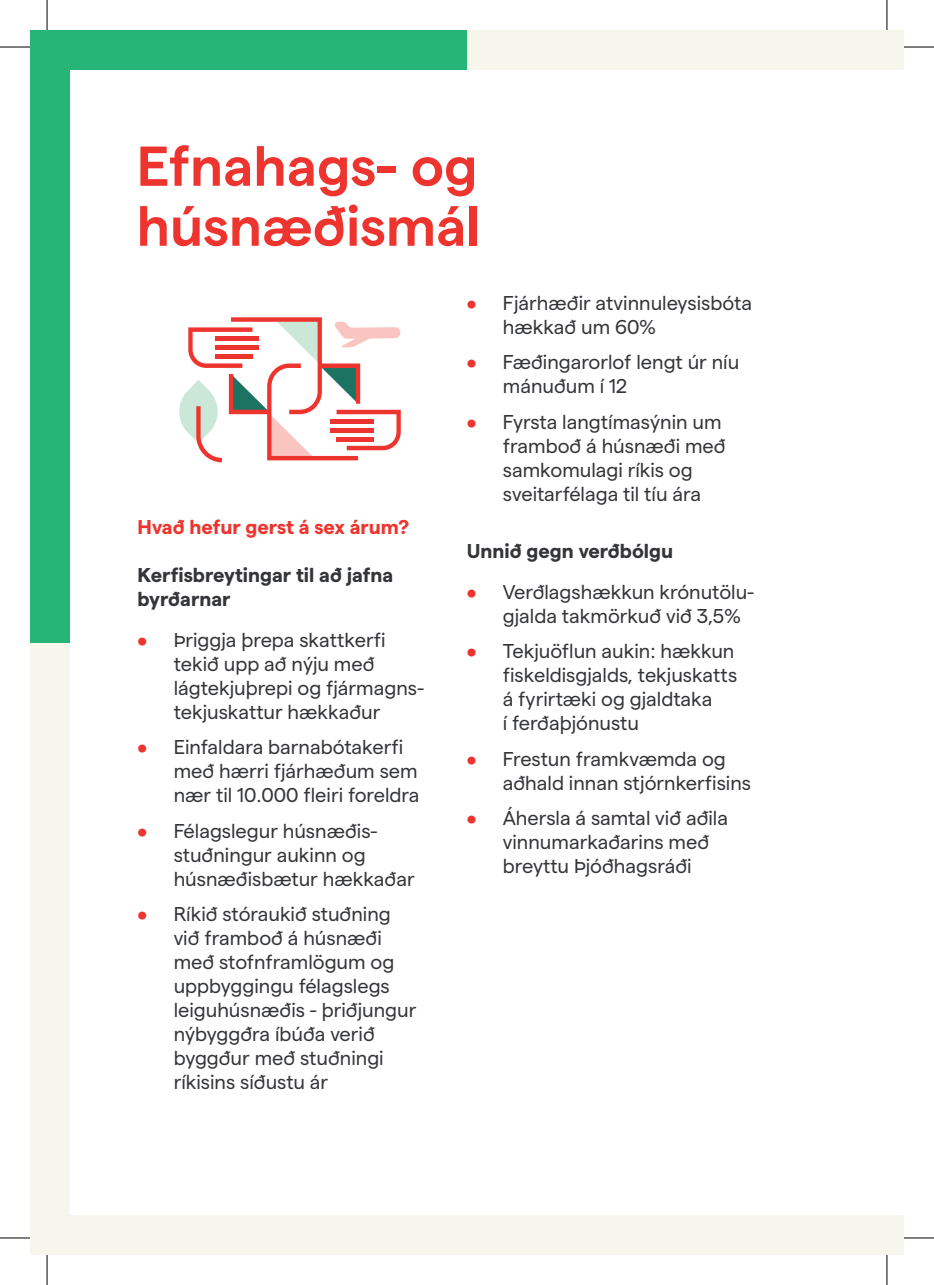
<style>
.page{position:relative;width:934px;height:1285px;background:#fff}
.page>*{position:absolute;margin:0;border:0;box-sizing:border-box;transform-origin:0 0}
.t1{font:600 56px/60px "Matter";color:#ee342e}
.t2{font:20px/24px "Matter";color:#333538}
.t3{font:700 20px/24px "Matter";color:#333538}
.t4{font:700 20px "Matter";color:#ee342e}
.s1{color:#ee342e}
</style>
<div class="page">
<div style="left:30px;top:1216px;width:873px;height:39px;background:#f6f6ed"></div>
<div style="left:30px;top:30px;width:39px;height:1225px;background:#f6f6ed"></div>
<div style="left:30px;top:30px;width:873px;height:39px;background:#f6f6ed"></div>
<div style="left:30px;top:30px;width:436px;height:39px;background:#27b577"></div>
<div style="left:30px;top:30px;width:39px;height:612px;background:#27b577"></div>
<svg style="left:179px;top:317px;width:221px;height:145px"></svg>
<hr style="left:0;top:47px;width:30px;height:1px;background:#000">
<hr style="left:903px;top:47px;width:30px;height:1px;background:#000">
<hr style="left:0;top:1237px;width:30px;height:1px;background:#000">
<hr style="left:903px;top:1237px;width:30px;height:1px;background:#000">
<hr style="left:47px;top:0;width:1px;height:30px;background:#000">
<hr style="left:47px;top:1255px;width:1px;height:30px;background:#000">
<hr style="left:886px;top:0;width:1px;height:30px;background:#000">
<hr style="left:886px;top:1255px;width:1px;height:30px;background:#000">
<h1 class="t1" style="left:137px;top:131px;width:345px">Efnahags- og húsnæðismál</h1>
<p class="t4" style="left:138px;top:512px;width:273px">Hvað hefur gerst á sex árum?</p>
<p class="t3" style="left:138px;top:561px;width:257px">Kerfisbreytingar til að jafna byrðarnar</p>
<p class="t2" style="left:174px;top:626px;width:252px;text-indent:-36px"><span class="s1">•</span> Þriggja þrepa skattkerfi tekið upp að nýju með lágtekjuþrepi og fjármagns&shy;tekjuskattur hækkaður</p>
<p class="t2" style="left:174px;top:733px;width:247px;text-indent:-36px"><span class="s1">•</span> Einfaldara barnabótakerfi með hærri fjárhæðum sem nær til 10.000 fleiri foreldra</p>
<p class="t2" style="left:174px;top:817px;width:242px;text-indent:-36px"><span class="s1">•</span> Félagslegur húsnæðis&shy;stuðningur aukinn og húsnæðisbætur hækkaðar</p>
<p class="t2" style="left:174px;top:900px;width:244px;text-indent:-36px"><span class="s1">•</span> Ríkið stóraukið stuðning við framboð á húsnæði með stofnframlögum og uppbyggingu félagslegs leiguhúsnæðis - þriðjungur nýbyggðra íbúða verið byggður með stuðningi ríkisins síðustu ár</p>
<p class="t2" style="left:502px;top:289px;width:250px;text-indent:-36px"><span class="s1">•</span> Fjárhæðir atvinnuleysisbóta hækkað um 60%</p>
<p class="t2" style="left:502px;top:349px;width:238px;text-indent:-36px"><span class="s1">•</span> Fæðingarorlof lengt úr níu mánuðum í 12</p>
<p class="t2" style="left:502px;top:408px;width:224px;text-indent:-36px"><span class="s1">•</span> Fyrsta langtímasýnin um framboð á húsnæði með samkomulagi ríkis og sveitarfélaga til tíu ára</p>
<p class="t3" style="left:466px;top:537px;width:208px">Unnið gegn verðbólgu</p>
<p class="t2" style="left:502px;top:578px;width:253px;text-indent:-36px"><span class="s1">•</span> Verðlagshækkun krónutölu&shy;gjalda takmörkuð við 3,5%</p>
<p class="t2" style="left:502px;top:637px;width:236px;text-indent:-36px"><span class="s1">•</span> Tekjuöflun aukin: hækkun fiskeldisgjalds, tekjuskatts á fyrirtæki og gjaldtaka<br>í ferðaþjónustu</p>
<p class="t2" style="left:502px;top:745px;width:250px;text-indent:-36px"><span class="s1">•</span> Frestun framkvæmda og aðhald innan stjórnkerfisins</p>
<p class="t2" style="left:502px;top:804px;width:227px;text-indent:-36px"><span class="s1">•</span> Áhersla á samtal við aðila vinnumarkaðarins með breyttu Þjóðhagsráði</p>
</div>
